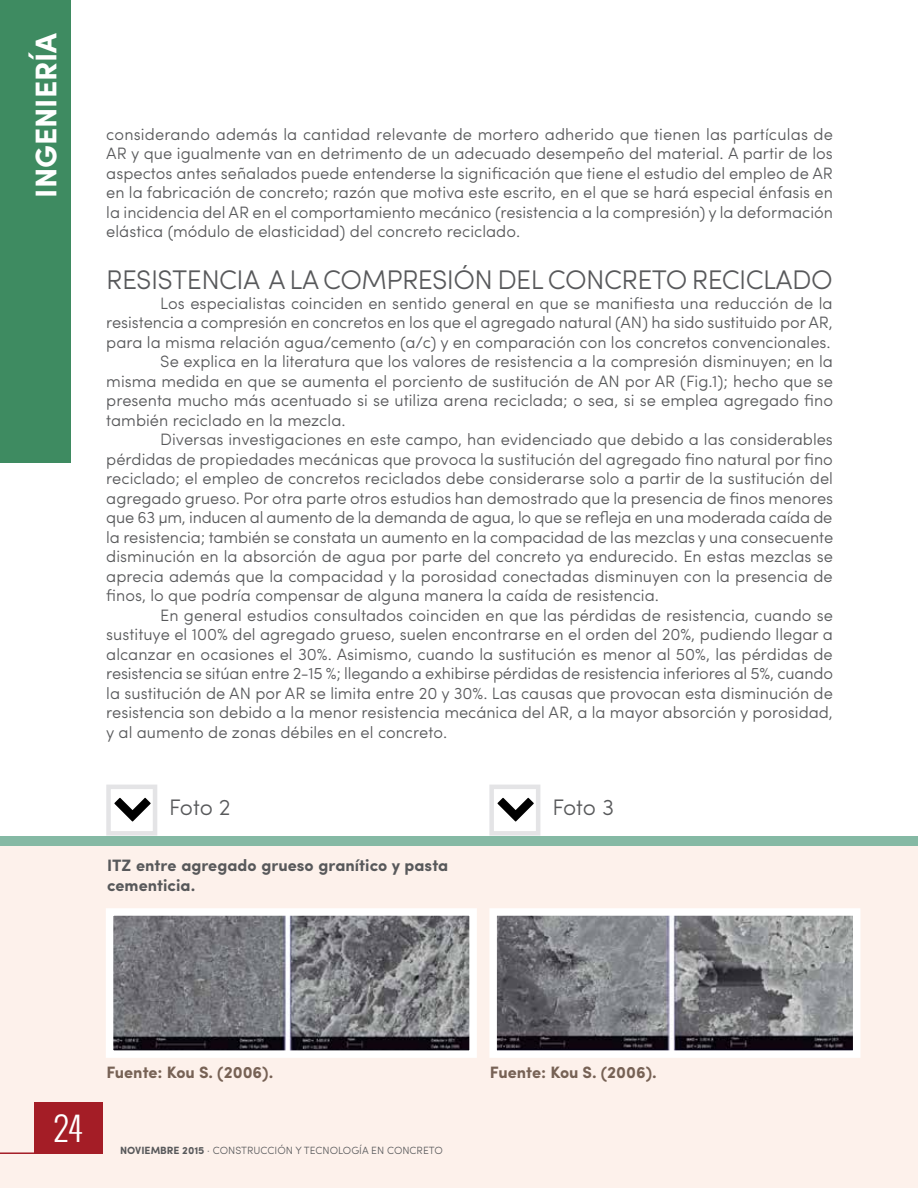
<style>
.page{position:relative;width:918px;height:1188px;background:#fff}
.page>*{position:absolute;margin:0;border:0;box-sizing:border-box;transform-origin:0 0}
.t1{font:300 33px "Oswald";color:#fff}
.t2{font:700 30px "Sofia Pro";color:#fff}
.t3{font:300 27px "Sofia Pro";color:#58595b}
.t4{font:300 22.5px "Sofia Pro";letter-spacing:-.01em;color:#58595b}
.t5{font:300 16.5px/19.5px "Sofia Pro";color:#58595b;text-align:justify}
.t6{font:700 16.5px/19.5px "Sofia Pro";color:#58595b}
.t7{font:700 16.5px "Sofia Pro";color:#776255}
.t8{font:300 10.5px "Sofia Pro";color:#58595b}
.s1{font-weight:700}
</style>
<div class="page">
<div style="left:0;top:846px;width:918px;height:342px;background:#fdf1eb"></div>
<div style="left:0;top:837px;width:918px;height:9px;background:#85b9a4"></div>
<img style="left:115px;top:917px;width:353px;height:132px">
<div style="left:106px;top:908px;width:371px;height:150px;border:8px solid #fff"></div>
<div style="left:106px;top:785px;width:51px;height:51px;background:#fff;border:4px solid #e4e4e6"></div>
<svg style="left:114px;top:798px;width:37px;height:24px"></svg>
<div style="left:489px;top:785px;width:51px;height:51px;background:#fff;border:4px solid #e4e4e6"></div>
<svg style="left:497px;top:798px;width:37px;height:24px"></svg>
<img style="left:498px;top:917px;width:353px;height:132px">
<div style="left:489px;top:908px;width:371px;height:150px;border:8px solid #fff"></div>
<div style="left:0;top:0;width:70px;height:462px;background:#3e8b61"></div>
<div style="left:34px;top:1103px;width:68px;height:51px;background:#a41d26"></div>
<hr style="left:0;top:1152px;width:102px;height:2px;background:#a41d26">
<h2 class="t2" style="left:23px;top:198px;width:166px;rotate:-90deg">INGENIERÍA</h2>
<p class="t5" style="left:106px;top:123px;width:728px">considerando además la cantidad relevante de mortero adherido que tienen las partículas de AR y que igualmente van en detrimento de un adecuado desempeño del material. A partir de los aspectos antes señalados puede entenderse la significación que tiene el estudio del empleo de AR en la fabricación de concreto; razón que motiva este escrito, en el que se hará especial énfasis en la incidencia del AR en el comportamiento mecánico (resistencia a la compresión) y la deformación elástica (módulo de elasticidad) del concreto reciclado.</p>
<h3 class="t3" style="left:106px;top:260px;width:31px">Resistencia</h3>
<h3 class="t3" style="left:269px;top:260px;width:73px">alacompresión</h3>
<h3 class="t3" style="left:497px;top:260px;width:16px">del</h3>
<h3 class="t3" style="left:548px;top:260px;width:19px">concreto</h3>
<h3 class="t3" style="left:692px;top:260px;width:17px">reciclado</h3>
<p class="t5" style="left:160px;top:292px;width:674px">Los especialistas coinciden en sentido general en que se manifiesta una reducción de la</p>
<p class="t5" style="left:106px;top:312px;width:728px">resistencia a compresión en concretos en los que el agregado natural (AN) ha sido sustituido por AR,</p>
<p class="t5" style="left:106px;top:331px;width:726px">para la misma relación agua/cemento (a/c) y en comparación con los concretos convencionales.</p>
<p class="t5" style="left:160px;top:351px;width:674px">Se explica en la literatura que los valores de resistencia a la compresión disminuyen; en la</p>
<p class="t5" style="left:106px;top:370px;width:728px">misma medida en que se aumenta el porciento de sustitución de AN por AR (Fig.1); hecho que se</p>
<p class="t5" style="left:106px;top:390px;width:728px">presenta mucho más acentuado si se utiliza arena reciclada; o sea, si se emplea agregado fino</p>
<p class="t5" style="left:106px;top:409px;width:241px">también reciclado en la mezcla.</p>
<p class="t5" style="left:160px;top:429px;width:674px">Diversas investigaciones en este campo, han evidenciado que debido a las considerables</p>
<p class="t5" style="left:106px;top:448px;width:728px">pérdidas de propiedades mecánicas que provoca la sustitución del agregado fino natural por fino</p>
<p class="t5" style="left:106px;top:468px;width:728px">reciclado; el empleo de concretos reciclados debe considerarse solo a partir de la sustitución del</p>
<p class="t5" style="left:106px;top:487px;width:728px">agregado grueso. Por otra parte otros estudios han demostrado que la presencia de finos menores</p>
<p class="t5" style="left:106px;top:507px;width:728px">que 63 µm, inducen al aumento de la demanda de agua, lo que se refleja en una moderada caída de</p>
<p class="t5" style="left:106px;top:526px;width:728px">la resistencia; también se constata un aumento en la compacidad de las mezclas y una consecuente</p>
<p class="t5" style="left:106px;top:546px;width:728px">disminución en la absorción de agua por parte del concreto ya endurecido. En estas mezclas se</p>
<p class="t5" style="left:106px;top:565px;width:728px">aprecia además que la compacidad y la porosidad conectadas disminuyen con la presencia de</p>
<p class="t5" style="left:106px;top:585px;width:554px">finos, lo que podría compensar de alguna manera la caída de resistencia.</p>
<p class="t5" style="left:160px;top:604px;width:674px">En general estudios consultados coinciden en que las pérdidas de resistencia, cuando se</p>
<p class="t5" style="left:106px;top:624px;width:728px">sustituye el 100% del agregado grueso, suelen encontrarse en el orden del 20%, pudiendo llegar a</p>
<p class="t5" style="left:106px;top:643px;width:728px">alcanzar en ocasiones el 30%. Asimismo, cuando la sustitución es menor al 50%, las pérdidas de</p>
<p class="t5" style="left:106px;top:663px;width:728px">resistencia se sitúan entre 2-15 %; llegando a exhibirse pérdidas de resistencia inferiores al 5%, cuando</p>
<p class="t5" style="left:106px;top:682px;width:728px">la sustitución de AN por AR se limita entre 20 y 30%. Las causas que provocan esta disminución de</p>
<p class="t5" style="left:106px;top:702px;width:728px">resistencia son debido a la menor resistencia mecánica del AR, a la mayor absorción y porosidad,</p>
<p class="t5" style="left:106px;top:721px;width:342px">y al aumento de zonas débiles en el concreto.</p>
<h3 class="t4" style="left:169px;top:791px;width:63px">Foto 2</h3>
<h3 class="t4" style="left:552px;top:791px;width:63px">Foto 3</h3>
<p class="t6" style="left:107px;top:854px;width:343px">ITZ entre agregado grueso granítico y pasta cementicia.</p>
<h1 class="t1" style="left:54px;top:1105px;width:30px">24</h1>
<p class="t7" style="left:106px;top:1060px;width:168px">Fuente: Kou S. (2006).</p>
<p class="t7" style="left:490px;top:1060px;width:168px">Fuente: Kou S. (2006).</p>
<p class="t8" style="left:120px;top:1142px;width:324px"><span class="s1">NOVIEMBRE 2015</span> · CONSTRUCCIÓN Y TECNOLOGÍA EN CONCRETO</p>
</div>
